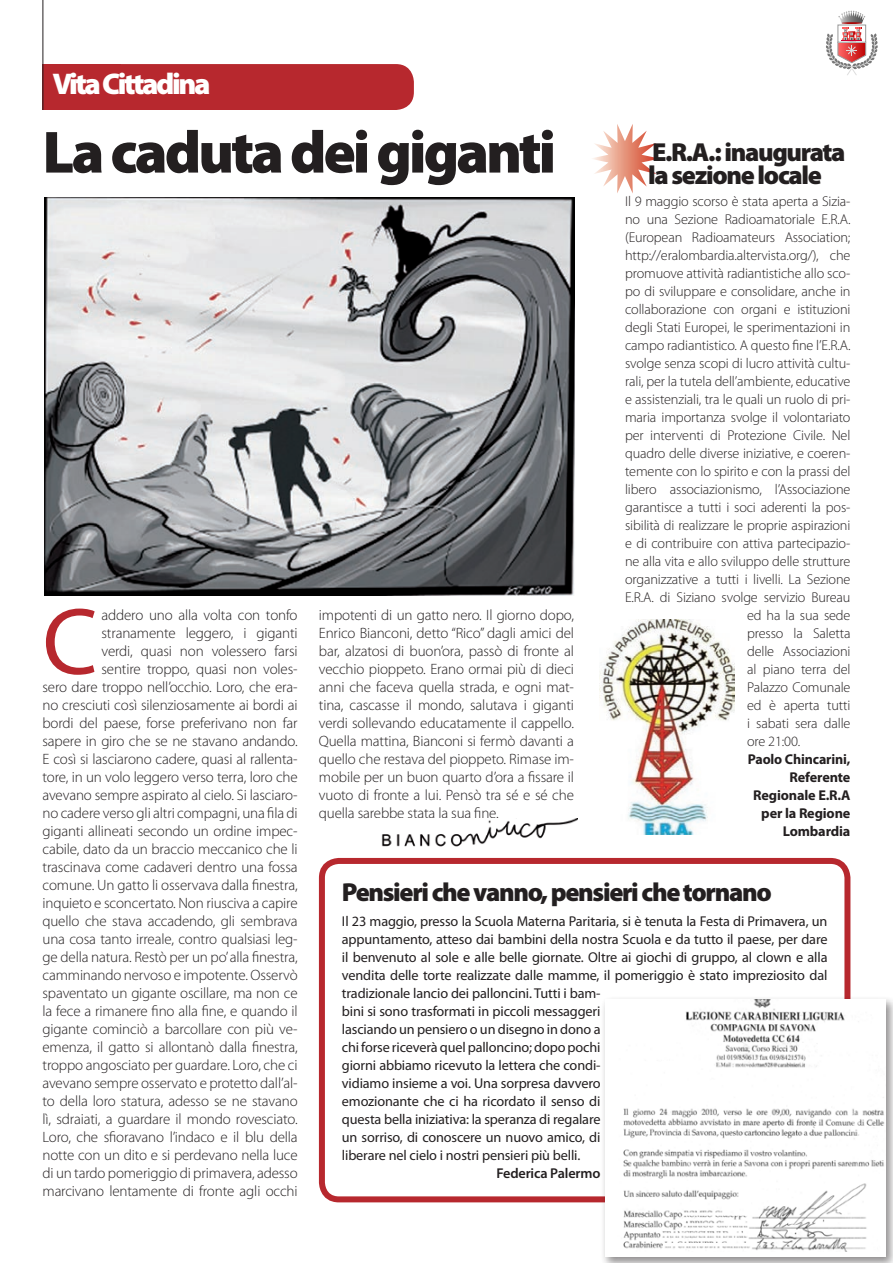
<style>
.page{position:relative;width:893px;height:1263px;background:#fff}
.page>*{position:absolute;margin:0;border:0;box-sizing:border-box;transform-origin:0 0}
.t1{font:95.1px "Myriad Pro";color:#b7282e}
.t2{font:900 60px "Myriad Pro";letter-spacing:-.05em;color:#231f20}
.t3{font:900 30px "Myriad Pro";letter-spacing:-.08em;color:#fff}
.t4{font:900 26.1px/22.5px "Myriad Pro";letter-spacing:-.05em;color:#231f20}
.t5{font:300 15px/18px "Myriad Pro";letter-spacing:-.01em;color:#231f20;text-align:right}
.t6{font:300 14.25px "Myriad Pro";letter-spacing:-.01em;color:#231f20}
.t7{font:14.25px/18px "Myriad Pro";letter-spacing:-.01em;color:#231f20}
.t8{font:700 14.25px/18px "Myriad Pro";letter-spacing:-.01em;color:#231f20;text-align:right}
.t9{font:600 14.25px "Myriad Pro";letter-spacing:-.01em;color:#231f20}
</style>
<div class="page">
<svg style="left:826px;top:11px;width:52px;height:64px"></svg>
<div style="left:43px;top:64px;width:78px;height:46px;background:#b7282e"></div>
<div style="left:74px;top:64px;width:340px;height:46px;background:#b7282e;border-radius:18px"></div>
<hr style="left:43px;top:0;width:1px;height:110px;background:#231f20">
<svg style="left:593px;top:124px;width:67px;height:69px"></svg>
<img style="left:381px;top:818px;width:196px;height:29px">
<img style="left:600px;top:619px;width:134px;height:215px">
<div style="left:319px;top:858px;width:531px;height:344px;border:6px solid #b7282e;border-radius:17px"></div>
<div style="left:601px;top:995px;width:292px;height:268px;background:#231f20;opacity:.5"></div>
<div style="left:605px;top:999px;width:280px;height:258px;background:#fff"></div>
<img style="left:623px;top:999px;width:261px;height:252px">
<img style="left:44px;top:198px;width:530px;height:397px">
<h3 class="t3" style="left:52px;top:67px;width:160px">Vita Cittadina</h3>
<h2 class="t2" style="left:43px;top:118px;width:515px">La caduta dei giganti</h2>
<h3 class="t4" style="left:648px;top:142px;width:199px">E.R.A.: inaugurata la sezione locale</h3>
<p class="t6" style="left:625px;top:193px;width:227px">Il 9 maggio scorso è stata aperta a Sizia-</p>
<p class="t6" style="left:625px;top:211px;width:227px">no una Sezione Radioamatoriale E.R.A.</p>
<p class="t6" style="left:625px;top:229px;width:227px">(European Radioamateurs Association;</p>
<p class="t6" style="left:625px;top:247px;width:227px">http://eralombardia.altervista.org/), che</p>
<p class="t6" style="left:625px;top:265px;width:227px">promuove attività radiantistiche allo sco-</p>
<p class="t6" style="left:625px;top:283px;width:227px">po di sviluppare e consolidare, anche in</p>
<p class="t6" style="left:625px;top:301px;width:227px">collaborazione con organi e istituzioni</p>
<p class="t6" style="left:625px;top:319px;width:227px">degli Stati Europei, le sperimentazioni in</p>
<p class="t6" style="left:625px;top:337px;width:227px">campo radiantistico. A questo fine l’E.R.A.</p>
<p class="t6" style="left:625px;top:355px;width:227px">svolge senza scopi di lucro attività cultu-</p>
<p class="t6" style="left:625px;top:373px;width:227px">rali, per la tutela dell’ambiente, educative</p>
<p class="t6" style="left:625px;top:391px;width:227px">e assistenziali, tra le quali un ruolo di pri-</p>
<p class="t6" style="left:625px;top:409px;width:227px">maria importanza svolge il volontariato</p>
<p class="t6" style="left:625px;top:427px;width:227px">per interventi di Protezione Civile. Nel</p>
<p class="t6" style="left:625px;top:445px;width:227px">quadro delle diverse iniziative, e coeren-</p>
<p class="t6" style="left:625px;top:463px;width:227px">temente con lo spirito e con la prassi del</p>
<p class="t6" style="left:625px;top:481px;width:227px">libero associazionismo, l’Associazione</p>
<p class="t6" style="left:625px;top:499px;width:227px">garantisce a tutti i soci aderenti la pos-</p>
<p class="t6" style="left:625px;top:517px;width:227px">sibilità di realizzare le proprie aspirazioni</p>
<p class="t6" style="left:625px;top:535px;width:227px">e di contribuire con attiva partecipazio-</p>
<p class="t6" style="left:625px;top:553px;width:227px">ne alla vita e allo sviluppo delle strutture</p>
<p class="t6" style="left:625px;top:571px;width:227px">organizzative a tutti i livelli. La Sezione</p>
<p class="t6" style="left:625px;top:589px;width:227px">E.R.A. di Siziano svolge servizio Bureau</p>
<p class="t6" style="left:747px;top:607px;width:105px">ed ha la sua sede</p>
<p class="t6" style="left:747px;top:625px;width:105px">presso la Saletta</p>
<p class="t6" style="left:747px;top:643px;width:105px">delle Associazioni</p>
<p class="t6" style="left:747px;top:661px;width:105px">al piano terra del</p>
<p class="t6" style="left:747px;top:679px;width:105px">Palazzo Comunale</p>
<p class="t6" style="left:747px;top:697px;width:105px">ed è aperta tutti</p>
<p class="t6" style="left:747px;top:715px;width:105px">i sabati sera dalle</p>
<p class="t6" style="left:747px;top:733px;width:55px">ore 21:00.</p>
<p class="t8" style="left:748px;top:749px;width:104px">Paolo Chincarini,<br>Referente<br>Regionale E.R.A per la Regione<br>Lombardia</p>
<h1 class="t1" style="left:43px;top:583px;width:57px">C</h1>
<p class="t5" style="left:43px;top:606px;width:257px">addero uno alla volta con tonfo stranamente leggero, i giganti<br>verdi, quasi non volessero farsi<br>sentire troppo, quasi non voles-<br>sero dare troppo nell’occhio. Loro, che era&shy;no cresciuti così silenziosamente ai bordi ai bordi del paese, forse preferivano non far sapere in giro che se ne stavano andando.<br>E così si lasciarono cadere, quasi al rallenta&shy;tore, in un volo leggero verso terra, loro che avevano sempre aspirato al cielo. Si lasciaro&shy;no cadere verso gli altri compagni, una fila di giganti allineati secondo un ordine impec&shy;cabile, dato da un braccio meccanico che li trascinava come cadaveri dentro una fossa comune. Un gatto li osservava dalla finestra, inquieto e sconcertato. Non riusciva a capire quello che stava accadendo, gli sembrava una cosa tanto irreale, contro qualsiasi leg&shy;ge della natura. Restò per un po’ alla finestra, camminando nervoso e impotente. Osservò spaventato un gigante oscillare, ma non ce la fece a rimanere fino alla fine, e quando il gigante cominciò a barcollare con più ve&shy;emenza, il gatto si allontanò dalla finestra, troppo angosciato per guardare. Loro, che ci avevano sempre osservato e protetto dall’al&shy;to della loro statura, adesso se ne stavano lì, sdraiati, a guardare il mondo rovesciato.<br>Loro, che sfioravano l’indaco e il blu della notte con un dito e si perdevano nella luce di un tardo pomeriggio di primavera, adesso marcivano lentamente di fronte agli occhi</p>
<p class="t5" style="left:319px;top:606px;width:257px;text-align:justify">impotenti di un gatto nero. Il giorno dopo, Enrico Bianconi, detto “Rico” dagli amici del bar, alzatosi di buon’ora, passò di fronte al vecchio pioppeto. Erano ormai più di dieci anni che faceva quella strada, e ogni mat&shy;tina, cascasse il mondo, salutava i giganti verdi sollevando educatamente il cappello.<br>Quella mattina, Bianconi si fermò davanti a quello che restava del pioppeto. Rimase im&shy;mobile per un buon quarto d’ora a fissare il vuoto di fronte a lui. Pensò tra sé e sé che quella sarebbe stata la sua fine.</p>
<h3 class="t4" style="left:342px;top:881px;width:431px">Pensieri che vanno, pensieri che tornano</h3>
<p class="t7" style="left:342px;top:912px;width:487px">Il 23 maggio, presso la Scuola Materna Paritaria, si è tenuta la Festa di Primavera, un appuntamento, atteso dai bambini della nostra Scuola e da tutto il paese, per dare il benvenuto al sole e alle belle giornate. Oltre ai giochi di gruppo, al clown e alla vendita delle torte realizzate dalle mamme, il pomeriggio è stato impreziosito dal tradizionale lancio dei palloncini. Tutti i bam-<br>bini si sono trasformati in piccoli messaggeri<br>lasciando un pensiero o un disegno in dono a<br>chi forse riceverà quel palloncino; dopo pochi<br>giorni abbiamo ricevuto la lettera che condi-<br>vidiamo insieme a voi. Una sorpresa davvero<br>emozionante che ci ha ricordato il senso di<br>questa bella iniziativa: la speranza di regalare<br>un sorriso, di conoscere un nuovo amico, di<br>liberare nel cielo i nostri pensieri più belli.</p>
<p class="t9" style="left:496px;top:1164px;width:106px">Federica Palermo</p>
</div>
